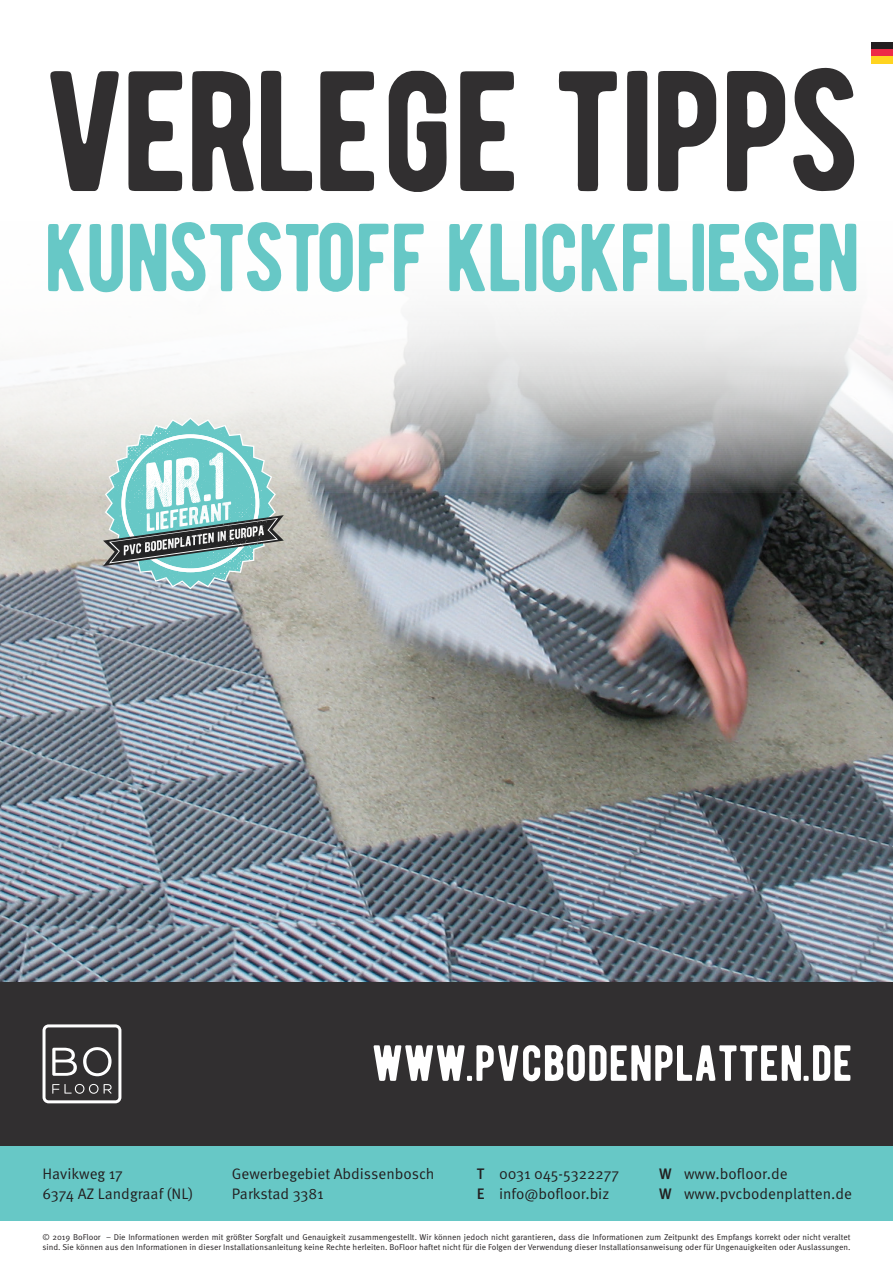
<style>
.page{position:relative;width:893px;height:1263px;background:#fff}
.page>*{position:absolute;margin:0;border:0;box-sizing:border-box;transform-origin:0 0}
.t1{font:171px "BERNIER Regular";letter-spacing:-.025em;color:#312f30}
.t2{font:96px "BERNIER Regular";letter-spacing:-.025em;color:#67c8c6}
.t3{font:15.15px "Meta Pro";color:#231f20}
.t4{font:500 15.15px "Meta Pro";color:#231f20}
.t5{font:8.4px/10.1px "Meta Pro";color:#231f20}
</style>
<div class="page">
<img style="left:0;top:492px;width:893px;height:490px">
<svg style="left:0;top:42px;width:893px;height:450px"></svg>
<div style="left:0;top:982px;width:893px;height:164px;background:#312f30"></div>
<svg style="left:103px;top:417px;width:181px;height:172px"></svg>
<svg style="left:43px;top:1024px;width:78px;height:79px"></svg>
<div style="left:0;top:1146px;width:893px;height:74px;background:#67c8c6"></div>
<svg style="left:373px;top:1044px;width:477px;height:38px"></svg>
<div style="left:872px;top:43px;width:21px;height:7px;background:#231f20"></div>
<div style="left:872px;top:50px;width:21px;height:7px;background:#ed2a47"></div>
<div style="left:872px;top:57px;width:21px;height:7px;background:#ffd420"></div>
<p class="t1" style="left:42px;top:23px;width:820px">VERLEGE TIPPS</p>
<p class="t2" style="left:43px;top:197px;width:819px">KUNSTSTOFF KLICKFLIESEN</p>
<p class="t3" style="left:43px;top:1164px;width:82px">Havikweg 17</p>
<p class="t3" style="left:43px;top:1184px;width:152px">6374 AZ Landgraaf (NL)</p>
<p class="t3" style="left:232px;top:1164px;width:204px">Gewerbegebiet Abdissenbosch</p>
<p class="t3" style="left:232px;top:1184px;width:94px">Parkstad 3381</p>
<p class="t4" style="left:477px;top:1164px;width:9px">T</p>
<p class="t4" style="left:477px;top:1184px;width:9px">E</p>
<p class="t3" style="left:499px;top:1164px;width:122px">0031 045-5322277</p>
<p class="t3" style="left:499px;top:1184px;width:112px">info@bofloor.biz</p>
<p class="t4" style="left:659px;top:1164px;width:14px">W</p>
<p class="t4" style="left:659px;top:1184px;width:14px">W</p>
<p class="t3" style="left:684px;top:1164px;width:105px">www.bofloor.de</p>
<p class="t3" style="left:684px;top:1184px;width:170px">www.pvcbodenplatten.de</p>
<p class="t5" style="left:42px;top:1232px;width:810px">© 2019 BoFloor – Die Informationen werden mit größter Sorgfalt und Genauigkeit zusammengestellt. Wir können jedoch nicht garantieren, dass die Informationen zum Zeitpunkt des Empfangs korrekt oder nicht veraltet sind. Sie können aus den Informationen in dieser Installationsanleitung keine Rechte herleiten. BoFloor haftet nicht für die Folgen der Verwendung dieser Installationsanweisung oder für Ungenauigkeiten oder Auslassungen.</p>
</div>
